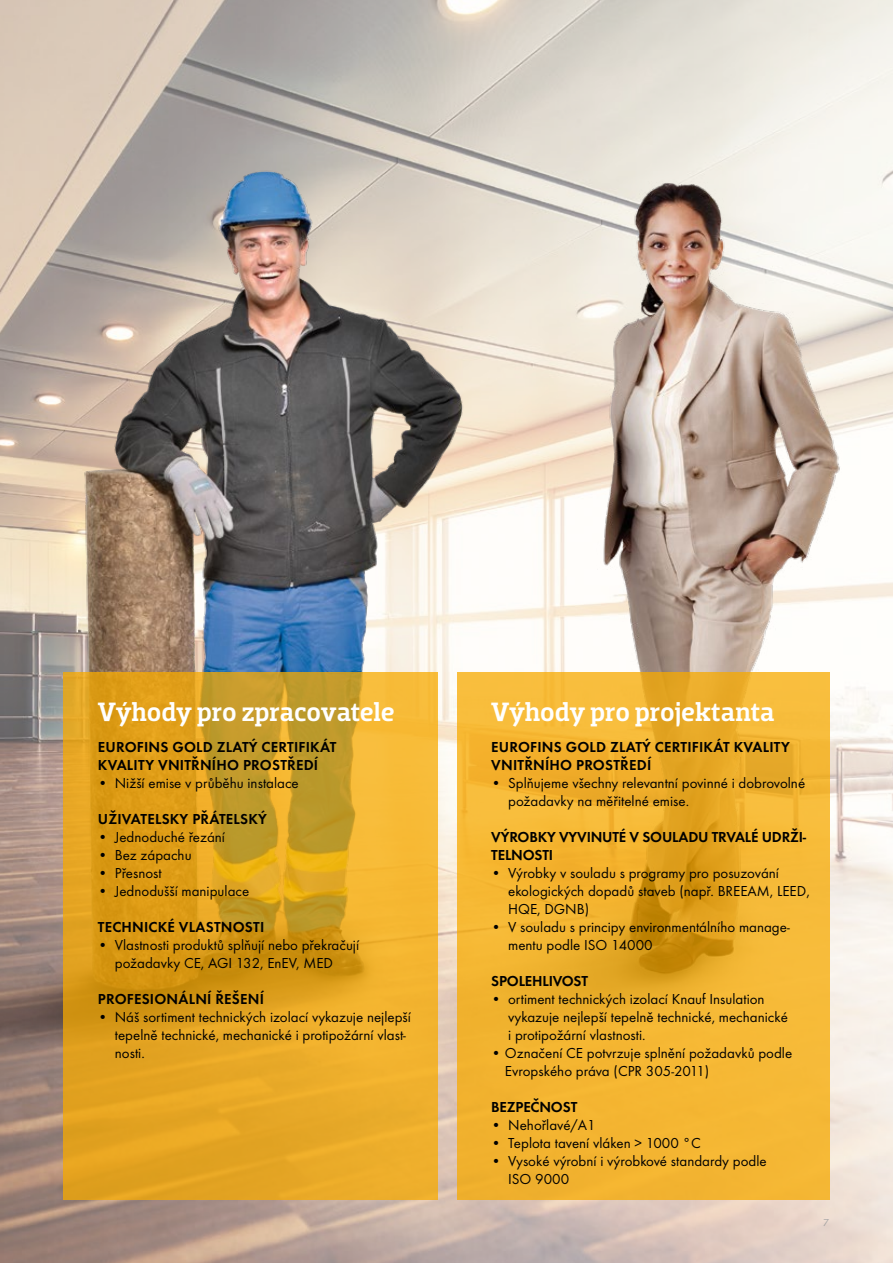
<style>
.page{position:relative;width:893px;height:1263px;background:#fff}
.page>*{position:absolute;margin:0;border:0;box-sizing:border-box;transform-origin:0 0}
.t1{font:500 27px "Dobra Slab";letter-spacing:-.005em;color:#fff}
.t2{font:15px/18px "Futura TOT";color:#000}
.t3{font:600 15px/18px "Futura TOT";letter-spacing:.015em;color:#000}
.t4{font:600 15px/18px "Futura TOT";letter-spacing:-.01em;color:#000}
.t5{font:10.5px "Futura TOT";color:#7a9aad}
</style>
<div class="page">
<img style="left:0;top:0;width:893px;height:1263px">
<img style="left:438px;top:155px;width:404px;height:987px">
<img style="left:0;top:146px;width:486px;height:957px">
<svg style="left:64px;top:672px;width:374px;height:527px;background:#e0a423"></svg>
<svg style="left:457px;top:672px;width:372px;height:527px;background:#f0b22f"></svg>
<h1 class="t1" style="left:98px;top:696px;width:299px">Výhody pro zpracovatele</h1>
<h1 class="t1" style="left:491px;top:696px;width:285px">Výhody pro projektanta</h1>
<p class="t3" style="left:98px;top:738px;width:240px">EUROFINS GOLD ZLATÝ CERTIFIKÁT<br>KVALITY VNITŘNÍHO PROSTŘEDÍ</p>
<p class="t2" style="left:98px;top:774px;width:203px">• Nižší emise v průběhu instalace</p>
<p class="t3" style="left:98px;top:810px;width:170px">UŽIVATELSKY PŘÁTELSKÝ</p>
<p class="t2" style="left:98px;top:828px;width:129px">• Jednoduché řezání</p>
<p class="t2" style="left:98px;top:846px;width:95px">• Bez zápachu</p>
<p class="t2" style="left:98px;top:864px;width:65px">• Přesnost</p>
<p class="t2" style="left:98px;top:882px;width:153px">• Jednodušší manipulace</p>
<p class="t3" style="left:98px;top:918px;width:168px">TECHNICKÉ VLASTNOSTI</p>
<p class="t2" style="left:115px;top:936px;width:246px;text-indent:-17px">• Vlastnosti produktů splňují nebo překračují požadavky CE, AGI 132, EnEV, MED</p>
<p class="t3" style="left:98px;top:990px;width:167px">PROFESIONÁLNÍ ŘEŠENÍ</p>
<p class="t2" style="left:115px;top:1008px;width:298px;text-indent:-17px">• Náš sortiment technických izolací vykazuje nejlepší tepelně technické, mechanické i protipožární vlast&shy;nosti.</p>
<p class="t3" style="left:491px;top:738px;width:300px">EUROFINS GOLD ZLATÝ CERTIFIKÁT KVALITY<br>VNITŘNÍHO PROSTŘEDÍ</p>
<p class="t2" style="left:508px;top:774px;width:299px;text-indent:-17px">• Splňujeme všechny relevantní povinné i dobrovolné požadavky na měřitelné emise.</p>
<p class="t4" style="left:491px;top:828px;width:316px">VÝROBKY VYVINUTÉ V SOULADU TRVALÉ UDRŽI-<br>TELNOSTI</p>
<p class="t2" style="left:508px;top:864px;width:303px;text-indent:-17px">• Výrobky v souladu s programy pro posuzování ekologických dopadů staveb (např. BREEAM, LEED,<br>HQE, DGNB)</p>
<p class="t2" style="left:508px;top:918px;width:283px;text-indent:-17px">• V souladu s principy environmentálního manage&shy;mentu podle ISO 14000</p>
<p class="t4" style="left:491px;top:972px;width:98px">SPOLEHLIVOST</p>
<p class="t2" style="left:508px;top:990px;width:281px;text-indent:-17px">• ortiment technických izolací Knauf Insulation vykazuje nejlepší tepelně technické, mechanické i protipožární vlastnosti.</p>
<p class="t2" style="left:505px;top:1044px;width:289px;text-indent:-14px">• Označení CE potvrzuje splnění požadavků podle<br>Evropského práva (CPR 305-2011)</p>
<p class="t4" style="left:491px;top:1098px;width:88px">BEZPEČNOST</p>
<p class="t2" style="left:491px;top:1116px;width:106px">• Nehořlavé/A1</p>
<p class="t2" style="left:491px;top:1134px;width:211px">• Teplota tavení vláken &gt; 1000 °C</p>
<p class="t2" style="left:508px;top:1152px;width:260px;text-indent:-17px">• Vysoké výrobní i výrobkové standardy podle<br>ISO 9000</p>
<p class="t5" style="left:823px;top:1216px;width:7px">7</p>
</div>
